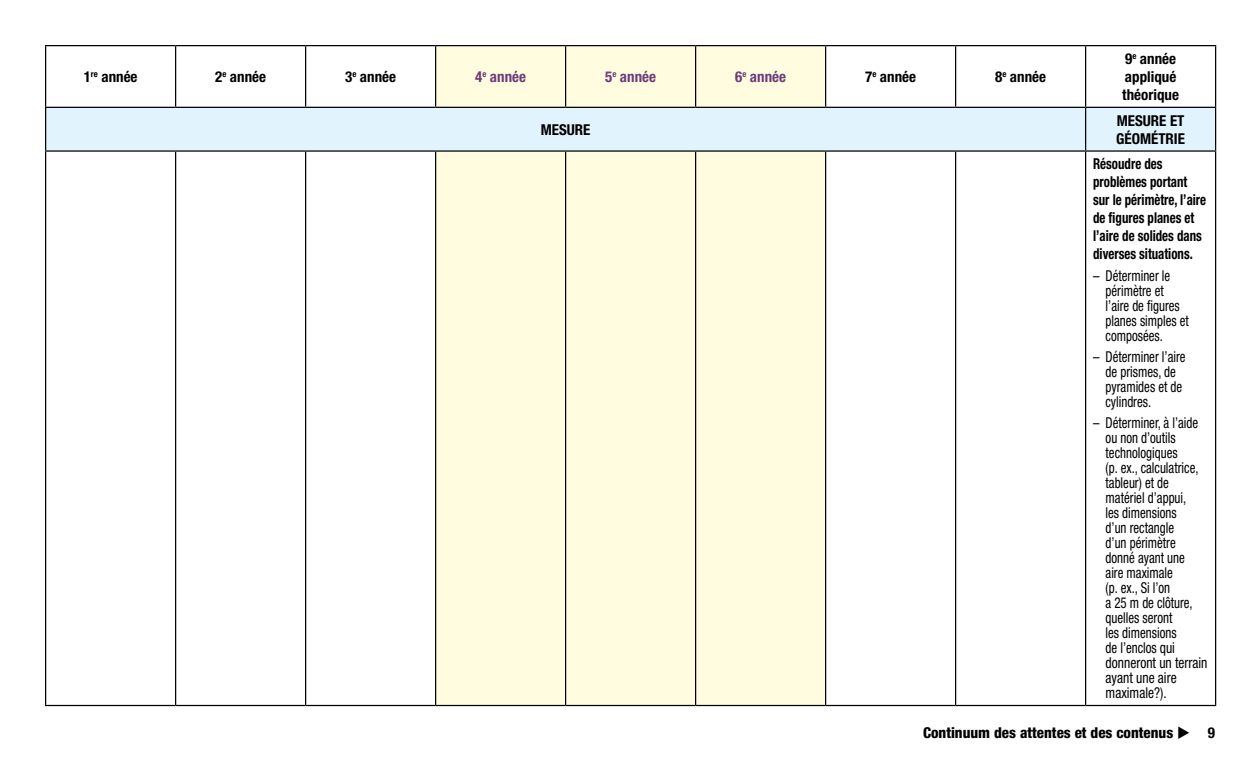
<style>
.page{position:relative;width:1260px;height:765px;background:#fff}
.page>*{position:absolute;margin:0;border:0;box-sizing:border-box;transform-origin:0 0}
.t1{font:condensed 15px/15px "Helvetica Neue LT Std";color:#000;scale:.86 1}
.t2{font:700 condensed 15px/18px "Helvetica Neue LT Std";color:#000;scale:.86 1}
.t3{font:700 condensed 15px/18px "Helvetica Neue LT Std";color:#000}
.t4{font:800 condensed 15px "Helvetica Neue LT Std";color:#000}
.t5{font:700 condensed 15px "Helvetica Neue LT Std";color:#6b3c79}
.s1{font-weight:700}
</style>
<div class="page">
<div style="left:436px;top:46px;width:389px;height:659px;background:#fffcdf"></div>
<div style="left:46px;top:108px;width:1169px;height:42px;background:#e1f4fd"></div>
<hr style="left:45px;top:45px;width:131px;height:1px;background:#000">
<hr style="left:45px;top:46px;width:1px;height:61px;background:#000">
<hr style="left:176px;top:45px;width:130px;height:1px;background:#000">
<hr style="left:175px;top:46px;width:1px;height:61px;background:#000">
<hr style="left:306px;top:45px;width:130px;height:1px;background:#000">
<hr style="left:305px;top:46px;width:1px;height:61px;background:#000">
<hr style="left:436px;top:45px;width:130px;height:1px;background:#000">
<hr style="left:435px;top:46px;width:1px;height:61px;background:#000">
<hr style="left:566px;top:45px;width:130px;height:1px;background:#000">
<hr style="left:565px;top:46px;width:1px;height:61px;background:#000">
<hr style="left:696px;top:45px;width:130px;height:1px;background:#000">
<hr style="left:695px;top:46px;width:1px;height:61px;background:#000">
<hr style="left:826px;top:45px;width:130px;height:1px;background:#000">
<hr style="left:825px;top:46px;width:1px;height:61px;background:#000">
<hr style="left:956px;top:45px;width:130px;height:1px;background:#000">
<hr style="left:955px;top:46px;width:1px;height:61px;background:#000">
<hr style="left:1086px;top:45px;width:130px;height:1px;background:#000">
<hr style="left:1085px;top:46px;width:1px;height:61px;background:#000">
<hr style="left:1215px;top:46px;width:1px;height:61px;background:#000">
<hr style="left:45px;top:152px;width:1px;height:553px;background:#000">
<hr style="left:175px;top:152px;width:1px;height:553px;background:#000">
<hr style="left:305px;top:152px;width:1px;height:553px;background:#000">
<hr style="left:435px;top:152px;width:1px;height:553px;background:#000">
<hr style="left:565px;top:152px;width:1px;height:553px;background:#000">
<hr style="left:695px;top:152px;width:1px;height:553px;background:#000">
<hr style="left:825px;top:152px;width:1px;height:553px;background:#000">
<hr style="left:955px;top:152px;width:1px;height:553px;background:#000">
<hr style="left:1085px;top:152px;width:1px;height:553px;background:#000">
<hr style="left:1215px;top:152px;width:1px;height:553px;background:#000">
<hr style="left:45px;top:705px;width:131px;height:1px;background:#000">
<hr style="left:176px;top:705px;width:130px;height:1px;background:#000">
<hr style="left:306px;top:705px;width:130px;height:1px;background:#000">
<hr style="left:436px;top:705px;width:130px;height:1px;background:#000">
<hr style="left:566px;top:705px;width:130px;height:1px;background:#000">
<hr style="left:696px;top:705px;width:130px;height:1px;background:#000">
<hr style="left:826px;top:705px;width:130px;height:1px;background:#000">
<hr style="left:956px;top:705px;width:130px;height:1px;background:#000">
<hr style="left:1086px;top:705px;width:130px;height:1px;background:#000">
<hr style="left:45px;top:107px;width:131px;height:1px;background:#000">
<hr style="left:45px;top:108px;width:1px;height:42px;background:#000">
<hr style="left:176px;top:107px;width:130px;height:1px;background:#000">
<hr style="left:306px;top:107px;width:130px;height:1px;background:#000">
<hr style="left:436px;top:107px;width:130px;height:1px;background:#000">
<hr style="left:566px;top:107px;width:130px;height:1px;background:#000">
<hr style="left:696px;top:107px;width:130px;height:1px;background:#000">
<hr style="left:826px;top:107px;width:130px;height:1px;background:#000">
<hr style="left:956px;top:107px;width:130px;height:1px;background:#000">
<hr style="left:1086px;top:107px;width:130px;height:1px;background:#000">
<hr style="left:1085px;top:108px;width:1px;height:42px;background:#000">
<hr style="left:1215px;top:108px;width:1px;height:42px;background:#000">
<hr style="left:45px;top:150px;width:131px;height:2px;background:#000">
<hr style="left:176px;top:150px;width:130px;height:2px;background:#000">
<hr style="left:306px;top:150px;width:130px;height:2px;background:#000">
<hr style="left:436px;top:150px;width:130px;height:2px;background:#000">
<hr style="left:566px;top:150px;width:130px;height:2px;background:#000">
<hr style="left:696px;top:150px;width:130px;height:2px;background:#000">
<hr style="left:826px;top:150px;width:130px;height:2px;background:#000">
<hr style="left:956px;top:150px;width:130px;height:2px;background:#000">
<hr style="left:1086px;top:150px;width:130px;height:2px;background:#000">
<p class="t3" style="left:84px;top:67px;width:55px">1<sup>re</sup> année</p>
<p class="t3" style="left:215px;top:67px;width:52px">2<sup>e</sup> année</p>
<p class="t3" style="left:345px;top:67px;width:52px">3<sup>e</sup> année</p>
<p class="t5" style="left:475px;top:67px;width:52px">4<sup>e</sup> année</p>
<p class="t5" style="left:605px;top:67px;width:52px">5<sup>e</sup> année</p>
<p class="t5" style="left:735px;top:67px;width:52px">6<sup>e</sup> année</p>
<p class="t3" style="left:865px;top:67px;width:52px">7<sup>e</sup> année</p>
<p class="t3" style="left:995px;top:67px;width:52px">8<sup>e</sup> année</p>
<p class="t3" style="left:1122px;top:49px;width:58px">9<sup>e</sup> année appliqué théorique</p>
<p class="t3" style="left:541px;top:120px;width:51px">MESURE</p>
<p class="t3" style="left:1116px;top:111px;width:70px">MESURE ET<br>GÉOMÉTRIE</p>
<p class="t2" style="left:1093px;top:155px;width:133px">Résoudre des problèmes portant sur le périmètre, l’aire de figures planes et l’aire de solides dans diverses situations.</p>
<p class="t1" style="left:1106px;top:268px;width:98px;text-indent:-13px">– Déterminer le périmètre et l’aire de figures planes simples et composées.</p>
<p class="t1" style="left:1106px;top:349px;width:94px;text-indent:-13px">– Déterminer l’aire de prismes, de pyramides et de cylindres.</p>
<p class="t1" style="left:1106px;top:415px;width:120px;text-indent:-13px">– Déterminer, à l’aide ou non d’outils technologiques<br>(p. ex., calculatrice, tableur) et de matériel d’appui,<br>les dimensions<br>d’un rectangle<br>d’un périmètre donné ayant une<br>aire maximale<br>(p. ex., Si l’on<br>a 25 m de clôture, quelles seront<br>les dimensions<br>de l’enclos qui donneront un terrain ayant une aire maximale?).</p>
<p class="t4" style="left:923px;top:724px;width:294px">Continuum des attentes et des contenus ◆ <span class="s1">9</span></p>
</div>
